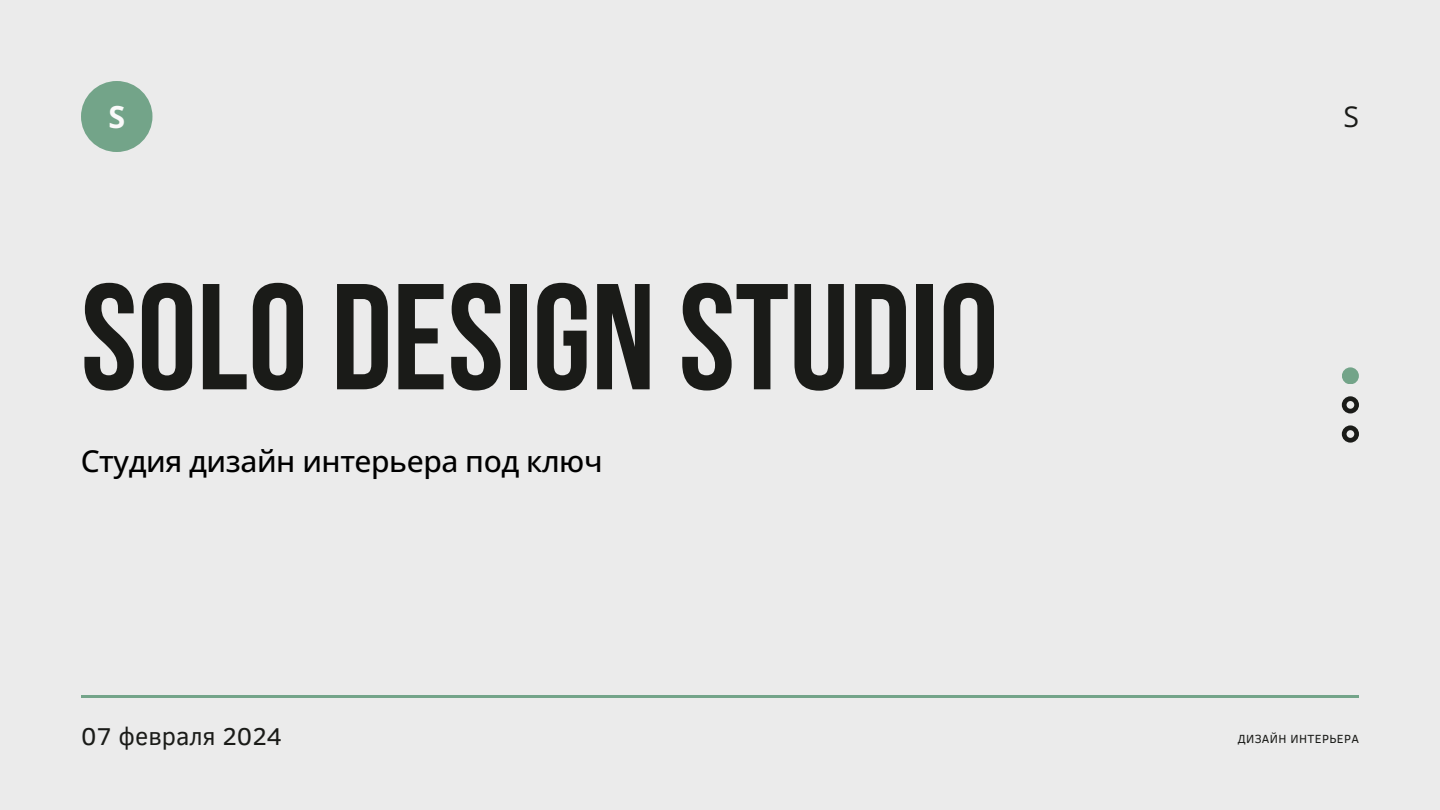
<style>
.page{position:relative;width:1440px;height:810px;background:#ebebeb}
.page>*{position:absolute;margin:0;border:0;box-sizing:border-box;transform-origin:0 0}
.t1{font:150.4px "Bebas Neue Cyrillic";color:#1a1b18}
.t2{font:700 30.4px "Open Sans";color:#fafafa}
.t3{font:500 30px "Open Sans";letter-spacing:-.015em;color:#000}
.t4{font:28.4px "Open Sans";color:#1a1b18}
.t5{font:25px "Clear Sans";color:#1a1b18}
.t6{font:12.1px "Clear Sans";letter-spacing:.03em;color:#1a1b18}
</style>
<div class="page">
<hr style="left:81px;top:696px;width:1278px;height:2px;background:#73a489">
<svg style="left:1342px;top:425px;width:17px;height:18px"></svg>
<svg style="left:1342px;top:396px;width:17px;height:17px"></svg>
<div style="left:1342px;top:367px;width:17px;height:17px;background:#73a489;border-radius:50%"></div>
<div style="left:81px;top:81px;width:71px;height:71px;background:#73a489;border-radius:50%"></div>
<h2 class="t2" style="left:108px;top:96px;width:18px">S</h2>
<h3 class="t4" style="left:1343px;top:97px;width:17px">S</h3>
<h1 class="t1" style="left:81px;top:277px;width:919px">SOLO DESIGN STUDIO</h1>
<p class="t3" style="left:81px;top:440px;width:523px">Студия дизайн интерьера под ключ</p>
<p class="t5" style="left:81px;top:719px;width:203px">07 февраля 2024</p>
<p class="t6" style="left:1238px;top:730px;width:122px">ДИЗАЙН ИНТЕРЬЕРА</p>
</div>
